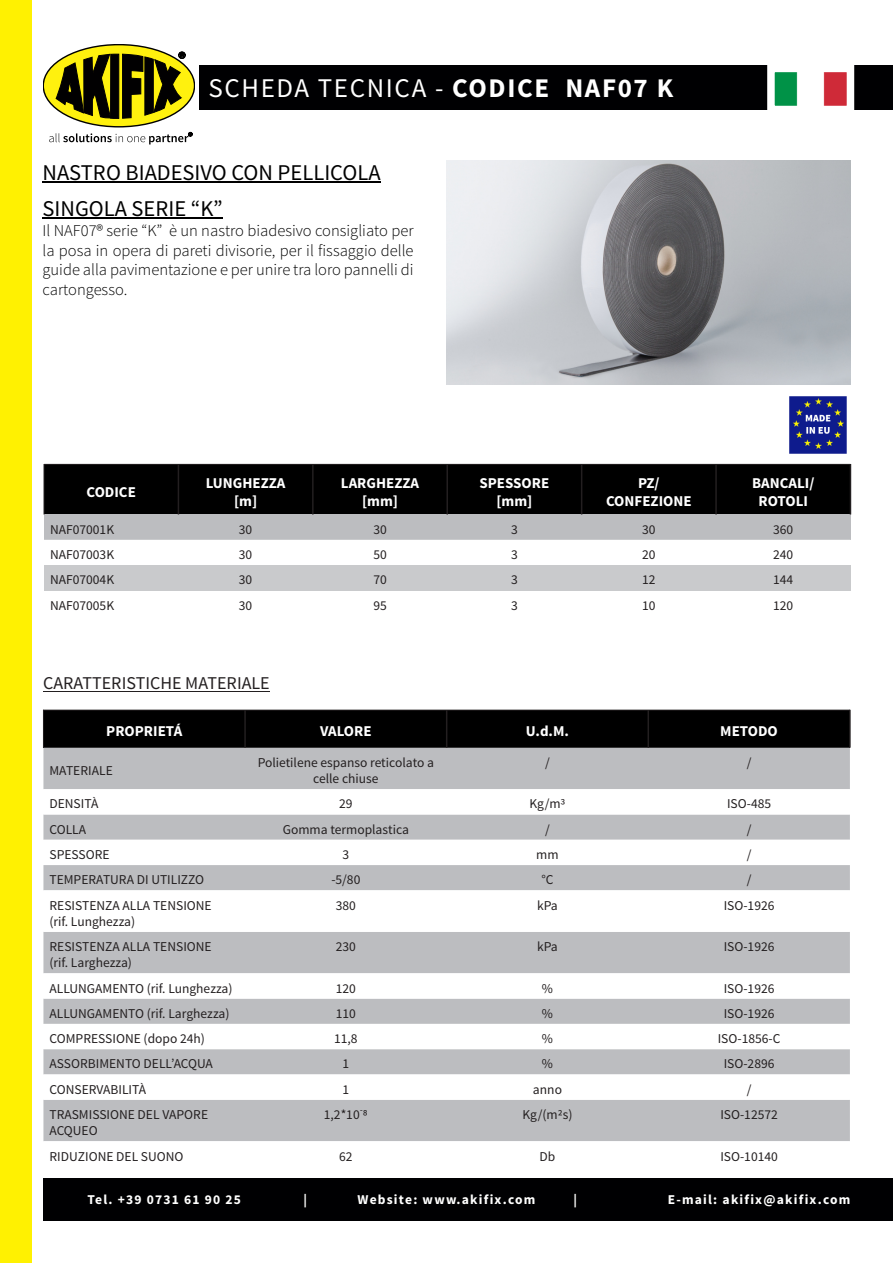
<style>
.page{position:relative;width:893px;height:1263px;background:#fff}
.page>*{position:absolute;margin:0;border:0;box-sizing:border-box;transform-origin:0 0}
.t1{font:27px "Source Sans Pro";letter-spacing:.06em;color:#fff}
.t2{font:22.5px/36px "Source Sans Pro";color:#000}
.t3{font:18px "Source Sans Pro";color:#231f20}
.t4{font:300 16.5px/19.8px "Source Sans Pro";color:#000;text-align:justify}
.t5{font:700 15px/18px "Source Sans Pro";color:#fff;text-align:center}
.t6{font:13.5px/16.2px "Source Sans Pro";color:#231f20}
.t7{font:700 13.5px "Source Sans Pro";letter-spacing:.09em;color:#fff}
.s1{font-weight:700}
</style>
<div class="page">
<div style="left:43px;top:45px;width:152px;height:82px;background:#fff10e;border:1px solid #010001;border-radius:50%"></div>
<svg style="left:56px;top:52px;width:130px;height:67px"></svg>
<svg style="left:49px;top:132px;width:143px;height:12px"></svg>
<div style="left:200px;top:65px;width:693px;height:45px;background:#000002"></div>
<img style="left:446px;top:160px;width:404px;height:225px">
<img style="left:789px;top:396px;width:58px;height:58px">
<div style="left:43px;top:710px;width:807px;height:38px;background:#000"></div>
<div style="left:43px;top:748px;width:807px;height:41px;background:#bcbdc0"></div>
<svg style="left:43px;top:814px;width:807px;height:327px;fill:#bcbdc0"></svg>
<hr style="left:849px;top:710px;width:2px;height:38px;background:#231f20">
<hr style="left:244px;top:710px;width:2px;height:38px;background:#231f20">
<hr style="left:446px;top:710px;width:1px;height:38px;background:#231f20">
<hr style="left:647px;top:710px;width:2px;height:38px;background:#231f20">
<hr style="left:43px;top:710px;width:1px;height:38px;background:#231f20">
<hr style="left:43px;top:710px;width:807px;height:1px;background:#231f20">
<hr style="left:43px;top:691px;width:227px;height:1px;background:#231f20">
<div style="left:0;top:0;width:32px;height:1263px;background:#fff101"></div>
<img style="left:776px;top:74px;width:69px;height:30px">
<div style="left:767px;top:65px;width:87px;height:48px;border:8px solid #fff"></div>
<hr style="left:43px;top:182px;width:338px;height:1px;background:#000">
<hr style="left:43px;top:218px;width:180px;height:1px;background:#000">
<div style="left:43px;top:1178px;width:850px;height:43px;background:#000002"></div>
<div style="left:44px;top:464px;width:806px;height:50px;background:#000"></div>
<div style="left:44px;top:514px;width:806px;height:26px;background:#bcbdc0"></div>
<svg style="left:44px;top:590px;width:806px;height:1px"></svg>
<div style="left:44px;top:565px;width:806px;height:25px;background:#c9cacc"></div>
<hr style="left:850px;top:464px;width:1px;height:50px;background:#231f20">
<hr style="left:178px;top:464px;width:1px;height:50px;background:#231f20">
<hr style="left:312px;top:464px;width:2px;height:50px;background:#231f20">
<hr style="left:446px;top:464px;width:2px;height:50px;background:#231f20">
<hr style="left:581px;top:464px;width:1px;height:50px;background:#231f20">
<hr style="left:715px;top:464px;width:2px;height:50px;background:#231f20">
<hr style="left:44px;top:464px;width:1px;height:50px;background:#231f20">
<hr style="left:44px;top:464px;width:806px;height:1px;background:#231f20">
<h1 class="t1" style="left:208px;top:76px;width:466px">SCHEDA TECNICA - <span class="s1">CODICE NAF07 K</span></h1>
<h2 class="t2" style="left:43px;top:156px;width:340px">NASTRO BIADESIVO CON PELLICOLA<br>SINGOLA SERIE “K”</h2>
<p class="t4" style="left:43px;top:222px;width:373px">Il NAF07® serie “K” è un nastro biadesivo consigliato per la posa in opera di pareti divisorie, per il fissaggio delle guide alla pavimentazione e per unire tra loro pannelli di cartongesso.</p>
<p class="t5" style="left:87px;top:484px;width:51px">CODICE</p>
<p class="t5" style="left:206px;top:475px;width:81px">LUNGHEZZA [m]</p>
<p class="t5" style="left:341px;top:475px;width:80px">LARGHEZZA [mm]</p>
<p class="t5" style="left:480px;top:475px;width:71px">SPESSORE [mm]</p>
<p class="t5" style="left:606px;top:475px;width:87px">PZ/<br>CONFEZIONE</p>
<p class="t5" style="left:752px;top:475px;width:64px">BANCALI/<br>ROTOLI</p>
<p class="t6" style="left:50px;top:522px;width:66px">NAF07001K</p>
<p class="t6" style="left:239px;top:522px;width:15px">30</p>
<p class="t6" style="left:373px;top:522px;width:15px">30</p>
<p class="t6" style="left:511px;top:522px;width:8px">3</p>
<p class="t6" style="left:642px;top:522px;width:15px">30</p>
<p class="t6" style="left:773px;top:522px;width:22px">360</p>
<p class="t6" style="left:50px;top:548px;width:66px">NAF07003K</p>
<p class="t6" style="left:239px;top:548px;width:15px">30</p>
<p class="t6" style="left:373px;top:548px;width:15px">50</p>
<p class="t6" style="left:511px;top:548px;width:8px">3</p>
<p class="t6" style="left:642px;top:548px;width:15px">20</p>
<p class="t6" style="left:773px;top:548px;width:22px">240</p>
<p class="t6" style="left:50px;top:573px;width:66px">NAF07004K</p>
<p class="t6" style="left:239px;top:573px;width:15px">30</p>
<p class="t6" style="left:373px;top:573px;width:15px">70</p>
<p class="t6" style="left:511px;top:573px;width:8px">3</p>
<p class="t6" style="left:642px;top:573px;width:15px">12</p>
<p class="t6" style="left:773px;top:573px;width:22px">144</p>
<p class="t6" style="left:50px;top:598px;width:66px">NAF07005K</p>
<p class="t6" style="left:239px;top:598px;width:15px">30</p>
<p class="t6" style="left:373px;top:598px;width:15px">95</p>
<p class="t6" style="left:511px;top:598px;width:8px">3</p>
<p class="t6" style="left:642px;top:598px;width:15px">10</p>
<p class="t6" style="left:773px;top:598px;width:22px">120</p>
<h3 class="t3" style="left:43px;top:676px;width:228px">CARATTERISTICHE MATERIALE</h3>
<p class="t5" style="left:106px;top:723px;width:78px">PROPRIETÁ</p>
<p class="t5" style="left:320px;top:723px;width:53px">VALORE</p>
<p class="t5" style="left:526px;top:723px;width:45px">U.d.M.</p>
<p class="t5" style="left:720px;top:723px;width:59px">METODO</p>
<p class="t6" style="left:49px;top:764px;width:65px">MATERIALE</p>
<p class="t6" style="left:258px;top:755px;width:178px;text-align:center">Polietilene espanso reticolato a celle chiuse</p>
<p class="t6" style="left:545px;top:755px;width:6px">/</p>
<p class="t6" style="left:747px;top:755px;width:6px">/</p>
<p class="t6" style="left:49px;top:797px;width:50px">DENSITÀ</p>
<p class="t6" style="left:339px;top:797px;width:15px">29</p>
<p class="t6" style="left:529px;top:797px;width:38px">Kg/m3</p>
<p class="t6" style="left:727px;top:797px;width:46px">ISO-485</p>
<p class="t6" style="left:49px;top:822px;width:38px">COLLA</p>
<p class="t6" style="left:283px;top:822px;width:128px">Gomma termoplastica</p>
<p class="t6" style="left:545px;top:822px;width:6px">/</p>
<p class="t6" style="left:747px;top:822px;width:6px">/</p>
<p class="t6" style="left:49px;top:847px;width:62px">SPESSORE</p>
<p class="t6" style="left:342px;top:847px;width:8px">3</p>
<p class="t6" style="left:536px;top:847px;width:24px">mm</p>
<p class="t6" style="left:747px;top:847px;width:6px">/</p>
<p class="t6" style="left:49px;top:873px;width:156px">TEMPERATURA DI UTILIZZO</p>
<p class="t6" style="left:331px;top:873px;width:31px">-5/80</p>
<p class="t6" style="left:541px;top:873px;width:14px">°C</p>
<p class="t6" style="left:747px;top:873px;width:6px">/</p>
<p class="t6" style="left:49px;top:898px;width:164px">RESISTENZA ALLA TENSIONE (rif. Lunghezza)</p>
<p class="t6" style="left:336px;top:898px;width:22px">380</p>
<p class="t6" style="left:537px;top:898px;width:22px">kPa</p>
<p class="t6" style="left:724px;top:898px;width:52px">ISO-1926</p>
<p class="t6" style="left:49px;top:940px;width:164px">RESISTENZA ALLA TENSIONE (rif. Larghezza)</p>
<p class="t6" style="left:336px;top:940px;width:22px">230</p>
<p class="t6" style="left:537px;top:940px;width:22px">kPa</p>
<p class="t6" style="left:724px;top:940px;width:52px">ISO-1926</p>
<p class="t6" style="left:49px;top:981px;width:185px">ALLUNGAMENTO (rif. Lunghezza)</p>
<p class="t6" style="left:336px;top:981px;width:22px">120</p>
<p class="t6" style="left:542px;top:981px;width:13px">%</p>
<p class="t6" style="left:724px;top:981px;width:52px">ISO-1926</p>
<p class="t6" style="left:49px;top:1006px;width:181px">ALLUNGAMENTO (rif. Larghezza)</p>
<p class="t6" style="left:336px;top:1006px;width:22px">110</p>
<p class="t6" style="left:542px;top:1006px;width:13px">%</p>
<p class="t6" style="left:724px;top:1006px;width:52px">ISO-1926</p>
<p class="t6" style="left:49px;top:1032px;width:157px">COMPRESSIONE (dopo 24h)</p>
<p class="t6" style="left:334px;top:1032px;width:25px">11,8</p>
<p class="t6" style="left:542px;top:1032px;width:13px">%</p>
<p class="t6" style="left:718px;top:1032px;width:64px">ISO-1856-C</p>
<p class="t6" style="left:49px;top:1057px;width:165px">ASSORBIMENTO DELL’ACQUA</p>
<p class="t6" style="left:342px;top:1057px;width:8px">1</p>
<p class="t6" style="left:542px;top:1057px;width:13px">%</p>
<p class="t6" style="left:724px;top:1057px;width:52px">ISO-2896</p>
<p class="t6" style="left:49px;top:1082px;width:98px">CONSERVABILITÀ</p>
<p class="t6" style="left:342px;top:1082px;width:8px">1</p>
<p class="t6" style="left:533px;top:1082px;width:31px">anno</p>
<p class="t6" style="left:747px;top:1082px;width:6px">/</p>
<p class="t6" style="left:49px;top:1107px;width:160px">TRASMISSIONE DEL VAPORE<br>ACQUEO</p>
<p class="t6" style="left:324px;top:1107px;width:45px">1,2*10-8</p>
<p class="t6" style="left:522px;top:1107px;width:51px">Kg/(m2s)</p>
<p class="t6" style="left:720px;top:1107px;width:59px">ISO-12572</p>
<p class="t6" style="left:49px;top:1149px;width:136px">RIDUZIONE DEL SUONO</p>
<p class="t6" style="left:339px;top:1149px;width:15px">62</p>
<p class="t6" style="left:540px;top:1149px;width:17px">Db</p>
<p class="t6" style="left:720px;top:1149px;width:59px">ISO-10140</p>
<p class="t7" style="left:87px;top:1194px;width:155px">Tel. +39 0731 61 90 25</p>
<p class="t7" style="left:303px;top:1194px;width:5px">|</p>
<p class="t7" style="left:357px;top:1194px;width:179px">Website: www.akifix.com</p>
<p class="t7" style="left:573px;top:1194px;width:5px">|</p>
<p class="t7" style="left:668px;top:1194px;width:184px">E-mail: akifix@akifix.com</p>
</div>
